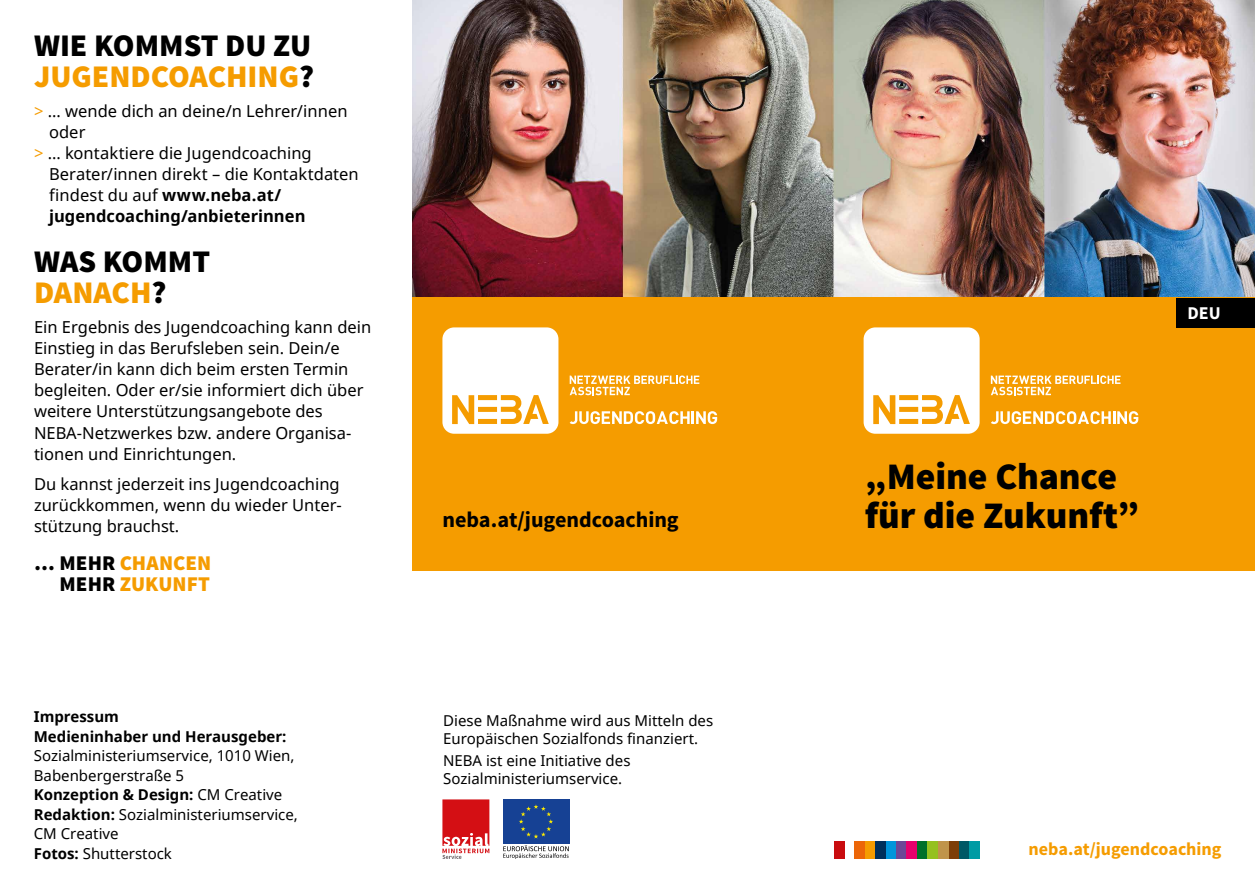
<style>
.page{position:relative;width:1255px;height:893px;background:#fff}
.page>*{position:absolute;margin:0;border:0;box-sizing:border-box;transform-origin:0 0}
.t1{font:900 37.5px "Source Sans Pro";letter-spacing:-.005em;color:#000}
.t2{font:900 31.5px/31.5px "Source Sans Pro";color:#000}
.t3{font:700 22.05px "Source Sans Pro";letter-spacing:-.005em;color:#000}
.t4{font:900 21px/21px "Source Sans Pro";letter-spacing:.005em;color:#f59c00;text-align:right}
.t5{font:700 18px "Source Sans Pro";letter-spacing:-.005em;color:#f59c00}
.t6{font:700 18px "Source Sans Pro";color:#fff}
.t7{font:16.5px/21px "Noto Sans";color:#000}
.t8{font:700 16.5px "Noto Sans";color:#000}
.t9{font:15px/19.5px "Noto Sans";color:#000}
.t10{font:700 15px/19.5px "Noto Sans";color:#000}
.s1{color:#f59c00}
.s2{font-weight:700}
.s3{color:#000}
</style>
<div class="page">
<img style="left:412px;top:0;width:842px;height:298px">
<div style="left:412px;top:298px;width:842px;height:273px;background:#f59c00"></div>
<div style="left:833px;top:842px;width:11px;height:17px;background:#c90c0f"></div>
<div style="left:854px;top:842px;width:11px;height:17px;background:#ec6608"></div>
<div style="left:917px;top:842px;width:10px;height:17px;background:#00702a"></div>
<div style="left:885px;top:842px;width:11px;height:17px;background:#0095db"></div>
<div style="left:948px;top:842px;width:10px;height:17px;background:#7d3e08"></div>
<div style="left:865px;top:842px;width:10px;height:17px;background:#f59c00"></div>
<div style="left:927px;top:842px;width:10px;height:17px;background:#95c11f"></div>
<div style="left:896px;top:842px;width:10px;height:17px;background:#6c4796"></div>
<div style="left:958px;top:842px;width:11px;height:17px;background:#005865"></div>
<div style="left:875px;top:842px;width:10px;height:17px;background:#00305b"></div>
<div style="left:937px;top:842px;width:11px;height:17px;background:#c0944a"></div>
<div style="left:906px;top:842px;width:11px;height:17px;background:#e6006d"></div>
<div style="left:969px;top:842px;width:10px;height:17px;background:#009ba4"></div>
<svg style="left:503px;top:845px;width:65px;height:14px"></svg>
<div style="left:502px;top:799px;width:67px;height:45px;background:#164194"></div>
<svg style="left:519px;top:804px;width:34px;height:34px"></svg>
<div style="left:1175px;top:298px;width:79px;height:29px;background:#000"></div>
<svg style="left:442px;top:799px;width:47px;height:60px"></svg>
<svg style="left:442px;top:327px;width:116px;height:107px;background:#fdf1dd"></svg>
<svg style="left:569px;top:375px;width:130px;height:20px"></svg>
<svg style="left:569px;top:411px;width:148px;height:13px"></svg>
<svg style="left:863px;top:327px;width:116px;height:107px;background:#fdf1dc"></svg>
<svg style="left:990px;top:375px;width:130px;height:20px"></svg>
<svg style="left:991px;top:411px;width:147px;height:13px"></svg>
<h2 class="t2" style="left:34px;top:31px;width:282px">WIE KOMMST DU ZU<br><span class="s1">JUGENDCOACHING</span>?</h2>
<p class="t7" style="left:34px;top:101px;width:315px"><span class="s1">&gt;</span> … wende dich an deine/n Lehrer/innen</p>
<p class="t7" style="left:49px;top:122px;width:38px">oder</p>
<p class="t7" style="left:34px;top:143px;width:279px"><span class="s1">&gt;</span> … kontaktiere die Jugendcoaching</p>
<p class="t7" style="left:49px;top:164px;width:311px">Berater/innen direkt – die Kontaktdaten</p>
<p class="t7" style="left:49px;top:185px;width:234px">findest du auf <span class="s2">www.neba.at/</span></p>
<p class="t8" style="left:49px;top:205px;width:258px">jugendcoaching/anbieterinnen</p>
<h2 class="t2" style="left:34px;top:247px;width:178px">WAS KOMMT<br><span class="s1">DANACH</span>?</h2>
<p class="t7" style="left:34px;top:317px;width:339px">Ein Ergebnis des Jugendcoaching kann dein Einstieg in das Berufsleben sein. Dein/e Berater/in kann dich beim ersten Termin begleiten. Oder er/sie informiert dich über weitere Unterstützungsangebote des NEBA-Netzwerkes bzw. andere Organisa&shy;tionen und Einrichtungen.</p>
<p class="t7" style="left:34px;top:473px;width:309px">Du kannst jederzeit ins Jugendcoaching zurückkommen, wenn du wieder Unter&shy;stützung brauchst.</p>
<p class="t4" style="left:34px;top:554px;width:179px"><span class="s3">… MEHR</span> CHANCEN<br><span class="s3">MEHR</span> ZUKUNFT</p>
<p class="t10" style="left:34px;top:706px;width:254px">Impressum<br>Medieninhaber und Herausgeber:</p>
<p class="t9" style="left:34px;top:745px;width:265px">Sozialministeriumservice, 1010 Wien,<br>Babenbergerstraße 5<br><span class="s2">Konzeption &amp; Design:</span> CM Creative<br><span class="s2">Redaktion:</span> Sozialministeriumservice,<br>CM Creative<br><span class="s2">Fotos:</span> Shutterstock</p>
<p class="t6" style="left:1187px;top:301px;width:35px">DEU</p>
<h1 class="t1" style="left:864px;top:452px;width:254px">„Meine Chance</h1>
<h3 class="t3" style="left:442px;top:506px;width:238px">neba.at/jugendcoaching</h3>
<h1 class="t1" style="left:864px;top:491px;width:276px">für die Zukunft”</h1>
<p class="t9" style="left:443px;top:711px;width:271px;line-height:18px">Diese Maßnahme wird aus Mitteln des<br>Europäischen Sozialfonds finanziert.</p>
<p class="t9" style="left:443px;top:751px;width:189px;line-height:18px">NEBA ist eine Initiative des<br>Sozialministeriumservice.</p>
<p class="t5" style="left:1028px;top:838px;width:194px">neba.at/jugendcoaching</p>
</div>
